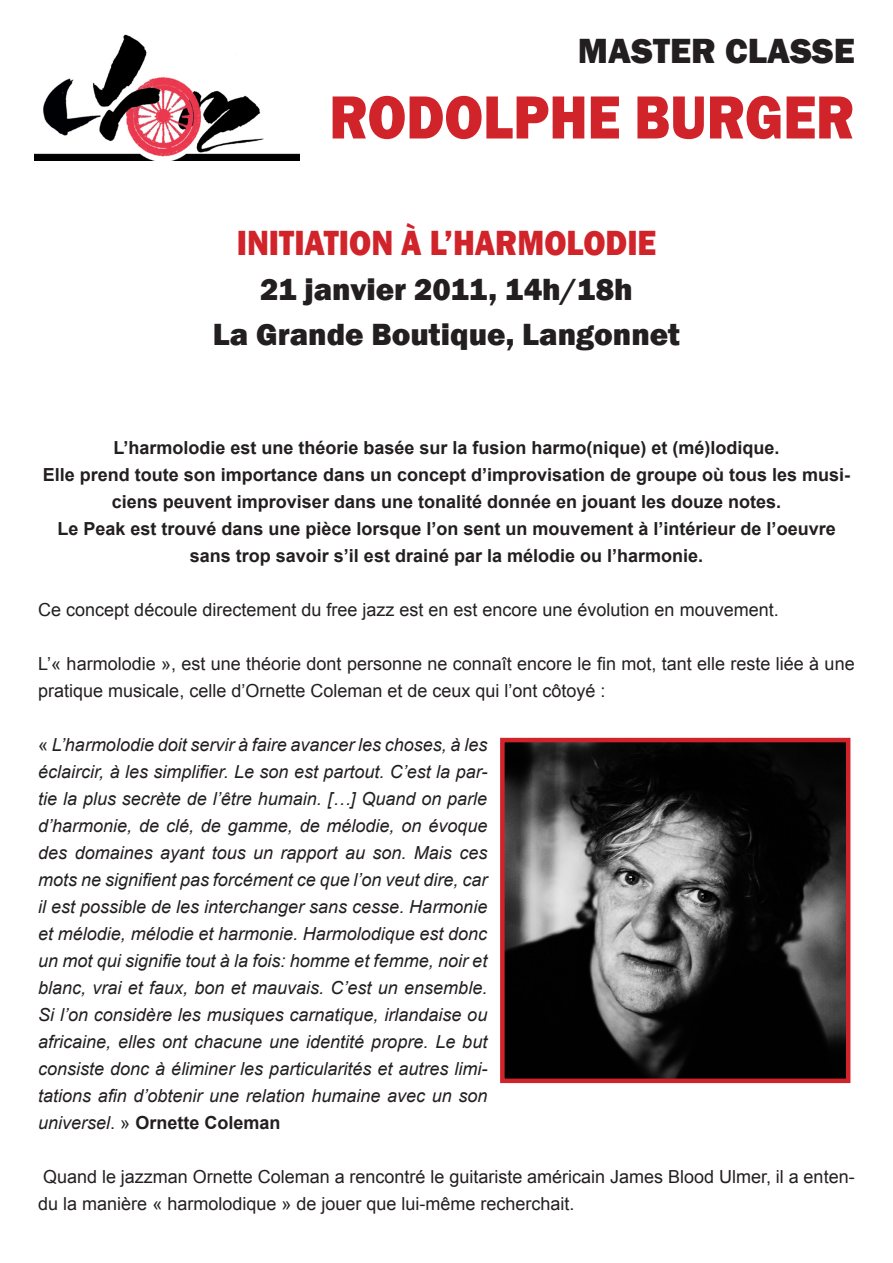
<style>
.page{position:relative;width:893px;height:1263px;background:#fff}
.page>*{position:absolute;margin:0;border:0;box-sizing:border-box;transform-origin:0 0}
.t1{font:800 63px "Franklin Gothic";color:#d1232a;scale:.89 1}
.t2{font:800 36px "Franklin Gothic";color:#d1232a;scale:.89 1}
.t3{font:800 36px "Franklin Gothic";color:#231f20}
.t4{font:800 31.5px/45px "Franklin Gothic";color:#231f20;text-align:center}
.t5{font:italic 18px/27px "Arial";color:#231f20;text-align:justify}
.t6{font:18px/27px "Arial";color:#231f20}
.t7{font:700 18px/27px "Arial";color:#231f20;text-align:center}
.s1{font-style:normal}
.s2{font-weight:700;font-style:normal}
</style>
<div class="page">
<img style="left:34px;top:34px;width:266px;height:126px">
<img style="left:505px;top:743px;width:340px;height:335px">
<div style="left:500px;top:738px;width:350px;height:345px;border:4px solid #d1232a"></div>
<h2 class="t3" style="left:578px;top:28px;width:278px">MASTER CLASSE</h2>
<h1 class="t1" style="left:329px;top:77px;width:592px">RODOLPHE BURGER</h1>
<h2 class="t2" style="left:237px;top:219px;width:54px">Initiatio</h2>
<h2 class="t2" style="left:371px;top:219px;width:116px">n à l’harmolodie</h2>
<h3 class="t4" style="left:213px;top:267px;width:469px">21 janvier 2011, 14h/18h<br>La Grande Boutique, Langonnet</h3>
<p class="t7" style="left:43px;top:435px;width:809px">L’harmolodie est une théorie basée sur la fusion harmo(nique) et (mé)lodique.<br>Elle prend toute son importance dans un concept d’improvisation de groupe où tous les musi&shy;ciens peuvent improviser dans une tonalité donnée en jouant les douze notes.<br>Le Peak est trouvé dans une pièce lorsque l’on sent un mouvement à l’intérieur de l’oeuvre sans trop savoir s’il est drainé par la mélodie ou l’harmonie.</p>
<p class="t6" style="left:38px;top:596px;width:742px">Ce concept découle directement du free jazz est en est encore une évolution en mouvement.</p>
<p class="t6" style="left:38px;top:650px;width:818px">L’« harmolodie », est une théorie dont personne ne connaît encore le fin mot, tant elle reste liée à une pratique musicale, celle d’Ornette Coleman et de ceux qui l’ont côtoyé :</p>
<p class="t5" style="left:38px;top:731px;width:451px"><span class="s1">«</span> L’harmolodie doit servir à faire avancer les choses, à les éclaircir, à les simplifier. Le son est partout. C’est la par&shy;tie la plus secrète de l’être humain. […] Quand on parle d’harmonie, de clé, de gamme, de mélodie, on évoque des domaines ayant tous un rapport au son. Mais ces mots ne signifient pas forcément ce que l’on veut dire, car il est possible de les interchanger sans cesse. Harmonie et mélodie, mélodie et harmonie. Harmolodique est donc un mot qui signifie tout à la fois: homme et femme, noir et blanc, vrai et faux, bon et mauvais. C’est un ensemble.<br>Si l’on considère les musiques carnatique, irlandaise ou africaine, elles ont chacune une identité propre. Le but consiste donc à éliminer les particularités et autres limi&shy;tations afin d’obtenir une relation humaine avec un son universel<span class="s1">. »</span> <span class="s2">Ornette Coleman</span></p>
<p class="t6" style="left:38px;top:1163px;width:818px">Quand le jazzman Ornette Coleman a rencontré le guitariste américain James Blood Ulmer, il a enten&shy;du la manière « harmolodique » de jouer que lui-même recherchait.</p>
</div>
